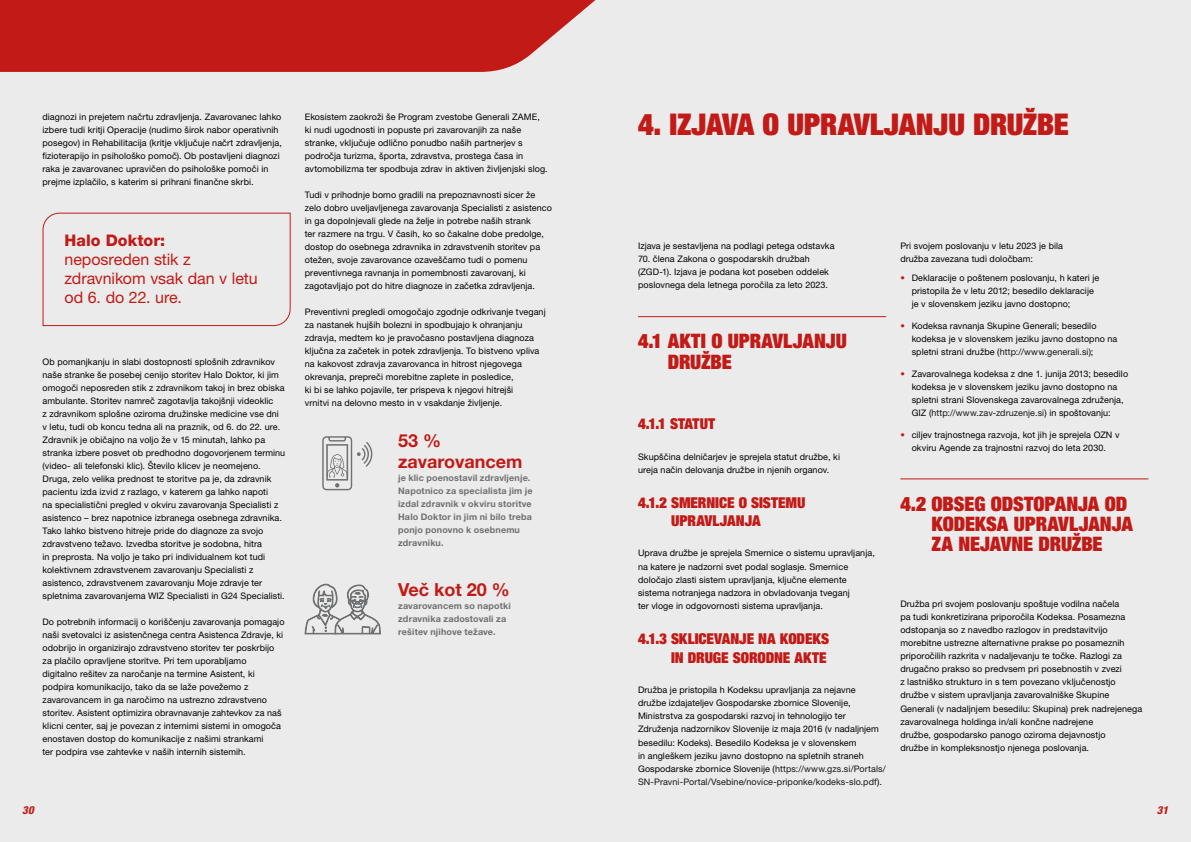
<style>
.page{position:relative;width:1191px;height:842px;background:#ebebeb}
.page>*{position:absolute;margin:0;border:0;box-sizing:border-box;transform-origin:0 0}
.t1{font:900 condensed 30px "Helvetica Neue LT Pro";letter-spacing:-.015em;color:#c21b17}
.t2{font:900 condensed 20px/20.1px "Helvetica Neue LT Pro";letter-spacing:-.01em;color:#c21b17}
.t3{font:700 18px/21.6px "Helvetica Neue LT Pro";color:#c21b17}
.t4{font:16px/19.2px "Helvetica Neue LT Pro";letter-spacing:-.005em;color:#c21b17}
.t5{font:800 16px "Helvetica Neue LT Pro";color:#c21b17}
.t6{font:900 condensed 15px/18.2px "Helvetica Neue LT Pro";letter-spacing:-.005em;color:#c21b17}
.t7{font:italic 800 condensed 11px "Helvetica Neue LT Pro";color:#c21b17}
.t8{font:9px/13px "Helvetica Neue LT Pro";letter-spacing:.01em;color:#000}
.t9{font:700 9px/13px "Helvetica Neue LT Pro";letter-spacing:.02em;color:#6f7072}
.s1{color:#181716}
.s2{color:#c21b17}
</style>
<div class="page">
<svg style="left:42px;top:212px;width:249px;height:115px"></svg>
<svg style="left:305px;top:583px;width:75px;height:52px"></svg>
<svg style="left:322px;top:436px;width:51px;height:55px"></svg>
<hr style="left:638px;top:316px;width:248px;height:1px;background:#c21b17">
<hr style="left:900px;top:478px;width:248px;height:1px;background:#c21b17">
<svg style="left:0;top:0;width:596px;height:72px;background:#c52a26"></svg>
<p class="t8" style="left:43px;top:110px;width:241px">diagnozi in prejetem načrtu zdravljenja. Zavarovanec lahko izbere tudi kritji Operacije (nudimo širok nabor operativnih posegov) in Rehabilitacija (kritje vključuje načrt zdravljenja, fizioterapijo in psihološko pomoč). Ob postavljeni diagnozi raka je zavarovanec upravičen do psihološke pomoči in prejme izplačilo, s katerim si prihrani finančne skrbi.</p>
<h3 class="t5" style="left:65px;top:230px;width:102px">Halo Doktor:</h3>
<h3 class="t4" style="left:65px;top:249px;width:195px">neposreden stik z zdravnikom vsak dan v letu od 6. do 22. ure.</h3>
<p class="t8" style="left:43px;top:355px;width:244px">Ob pomanjkanju in slabi dostopnosti splošnih zdravnikov naše stranke še posebej cenijo storitev Halo Doktor, ki jim omogoči neposreden stik z zdravnikom takoj in brez obiska ambulante. Storitev namreč zagotavlja takojšnji videoklic<br>z zdravnikom splošne oziroma družinske medicine vse dni v letu, tudi ob koncu tedna ali na praznik, od 6. do 22. ure.<br>Zdravnik je običajno na voljo že v 15 minutah, lahko pa stranka izbere posvet ob predhodno dogovorjenem terminu (video- ali telefonski klic). Število klicev je neomejeno.<br>Druga, zelo velika prednost te storitve pa je, da zdravnik pacientu izda izvid z razlago, v katerem ga lahko napoti<br>na specialistični pregled v okviru zavarovanja Specialisti z asistenco – brez napotnice izbranega osebnega zdravnika.<br>Tako lahko bistveno hitreje pride do diagnoze za svojo zdravstveno težavo. Izvedba storitve je sodobna, hitra<br>in preprosta. Na voljo je tako pri individualnem kot tudi kolektivnem zdravstvenem zavarovanju Specialisti z asistenco, zdravstvenem zavarovanju Moje zdravje ter spletnima zavarovanjema WIZ Specialisti in G24 Specialisti.</p>
<p class="t8" style="left:43px;top:615px;width:243px">Do potrebnih informacij o koriščenju zavarovanja pomagajo naši svetovalci iz asistenčnega centra Asistenca Zdravje, ki odobrijo in organizirajo zdravstveno storitev ter poskrbijo za plačilo opravljene storitve. Pri tem uporabljamo<br>digitalno rešitev za naročanje na termine Asistent, ki podpira komunikacijo, tako da se laže povežemo z zavarovancem in ga naročimo na ustrezno zdravstveno storitev. Asistent optimizira obravnavanje zahtevkov za naš klicni center, saj je povezan z internimi sistemi in omogoča enostaven dostop do komunikacije z našimi strankami<br>ter podpira vse zahtevke v naših internih sistemih.</p>
<p class="t8" style="left:305px;top:110px;width:244px">Ekosistem zaokroži še Program zvestobe Generali ZAME, ki nudi ugodnosti in popuste pri zavarovanjih za naše stranke, vključuje odlično ponudbo naših partnerjev s področja turizma, športa, zdravstva, prostega časa in avtomobilizma ter spodbuja zdrav in aktiven življenjski slog.</p>
<p class="t8" style="left:305px;top:188px;width:249px">Tudi v prihodnje bomo gradili na prepoznavnosti sicer že zelo dobro uveljavljenega zavarovanja Specialisti z asistenco in ga dopolnjevali glede na želje in potrebe naših strank<br>ter razmere na trgu. V časih, ko so čakalne dobe predolge, dostop do osebnega zdravnika in zdravstvenih storitev pa otežen, svoje zavarovance ozaveščamo tudi o pomenu preventivnega ravnanja in pomembnosti zavarovanj, ki zagotavljajo pot do hitre diagnoze in začetka zdravljenja.</p>
<p class="t8" style="left:305px;top:305px;width:242px">Preventivni pregledi omogočajo zgodnje odkrivanje tveganj za nastanek hujših bolezni in spodbujajo k ohranjanju zdravja, medtem ko je pravočasno postavljena diagnoza ključna za začetek in potek zdravljenja. To bistveno vpliva na kakovost zdravja zavarovanca in hitrost njegovega okrevanja, prepreči morebitne zaplete in posledice,<br>ki bi se lahko pojavile, ter prispeva k njegovi hitrejši<br>vrnitvi na delovno mesto in v vsakdanje življenje.</p>
<h3 class="t3" style="left:398px;top:429px;width:126px">53 % zavarovancem</h3>
<p class="t9" style="left:398px;top:471px;width:136px">je klic poenostavil zdravljenje.<br>Napotnico za specialista jim je izdal zdravnik v okviru storitve<br>Halo Doktor in jim ni bilo treba ponjo ponovno k osebnemu zdravniku.</p>
<h3 class="t3" style="left:398px;top:578px;width:113px">Več kot 20 %</h3>
<p class="t9" style="left:398px;top:599px;width:114px">zavarovancem so napotki zdravnika zadostovali za rešitev njihove težave.</p>
<h1 class="t1" style="left:638px;top:104px;width:432px">4. IZJAVA O UPRAVLJANJU DRUŽBE</h1>
<p class="t8" style="left:638px;top:239px;width:198px">Izjava je sestavljena na podlagi petega odstavka</p>
<p class="t8" style="left:638px;top:252px;width:192px">70. člena Zakona o gospodarskih družbah (ZGD-1). Izjava je podana kot poseben oddelek poslovnega dela letnega poročila za leto 2023.</p>
<h2 class="t2" style="left:668px;top:330px;width:180px;text-indent:-30px">4.1 AKTI O UPRAVLJANJU<br>DRUŽBE</h2>
<h3 class="t6" style="left:638px;top:414px;width:79px">4.1.1 STATUT</h3>
<p class="t8" style="left:638px;top:449px;width:203px">Skupščina delničarjev je sprejela statut družbe, ki ureja način delovanja družbe in njenih organov.</p>
<h3 class="t6" style="left:671px;top:493px;width:136px;text-indent:-33px">4.1.2 SMERNICE O SISTEMU<br>UPRAVLJANJA</h3>
<p class="t8" style="left:638px;top:546px;width:238px">Uprava družbe je sprejela Smernice o sistemu upravljanja, na katere je nadzorni svet podal soglasje. Smernice določajo zlasti sistem upravljanja, ključne elemente sistema notranjega nadzora in obvladovanja tveganj<br>ter vloge in odgovornosti sistema upravljanja.</p>
<h3 class="t6" style="left:638px;top:629px;width:192px;text-align:right">4.1.3 SKLICEVANJE NA KODEKS<br>IN DRUGE SORODNE AKTE</h3>
<p class="t8" style="left:638px;top:683px;width:249px">Družba je pristopila h Kodeksu upravljanja za nejavne družbe izdajateljev Gospodarske zbornice Slovenije, Ministrstva za gospodarski razvoj in tehnologijo ter Združenja nadzornikov Slovenije iz maja 2016 (v nadaljnjem besedilu: Kodeks). Besedilo Kodeksa je v slovenskem<br>in angleškem jeziku javno dostopno na spletnih straneh Gospodarske zbornice Slovenije (<span class="s1">https://www.gzs.si/Portals/ SN-Pravni-Portal/Vsebine/novice-priponke/kodeks-slo.pdf</span>).</p>
<p class="t8" style="left:900px;top:239px;width:164px">Pri svojem poslovanju v letu 2023 je bila družba zavezana tudi določbam:</p>
<p class="t8" style="left:911px;top:271px;width:189px;text-indent:-11px"><span class="s2">•</span> Deklaracije o poštenem poslovanju, h kateri je pristopila že v letu 2012; besedilo deklaracije je v slovenskem jeziku javno dostopno;</p>
<p class="t8" style="left:911px;top:319px;width:207px;text-indent:-11px"><span class="s2">•</span> Kodeksa ravnanja Skupine Generali; besedilo kodeksa je v slovenskem jeziku javno dostopno na spletni strani družbe (<span class="s1">http://www.generali.si</span>);</p>
<p class="t8" style="left:911px;top:367px;width:218px;text-indent:-11px"><span class="s2">•</span> Zavarovalnega kodeksa z dne 1. junija 2013; besedilo kodeksa je v slovenskem jeziku javno dostopno na spletni strani Slovenskega zavarovalnega združenja, GIZ (<span class="s1">http://www.zav-zdruzenje.si</span>) in spoštovanju:</p>
<p class="t8" style="left:900px;top:428px;width:221px;text-align:center"><span class="s2">•</span> ciljev trajnostnega razvoja, kot jih je sprejela OZN v okviru Agende za trajnostni razvoj do leta 2030.</p>
<h2 class="t2" style="left:931px;top:493px;width:203px;text-indent:-31px">4.2 OBSEG ODSTOPANJA OD<br>KODEKSA UPRAVLJANJA<br>ZA NEJAVNE DRUŽBE</h2>
<p class="t8" style="left:900px;top:596px;width:243px">Družba pri svojem poslovanju spoštuje vodilna načela<br>pa tudi konkretizirana priporočila Kodeksa. Posamezna odstopanja so z navedbo razlogov in predstavitvijo morebitne ustrezne alternativne prakse po posameznih priporočilih razkrita v nadaljevanju te točke. Razlogi za drugačno prakso so predvsem pri posebnostih v zvezi<br>z lastniško strukturo in s tem povezano vključenostjo družbe v sistem upravljanja zavarovalniške Skupine Generali (v nadaljnjem besedilu: Skupina) prek nadrejenega zavarovalnega holdinga in/ali končne nadrejene<br>družbe, gospodarsko panogo oziroma dejavnostjo<br>družbe in kompleksnostjo njenega poslovanja.</p>
<p class="t7" style="left:22px;top:802px;width:13px">30</p>
<p class="t7" style="left:1157px;top:802px;width:13px">31</p>
</div>
